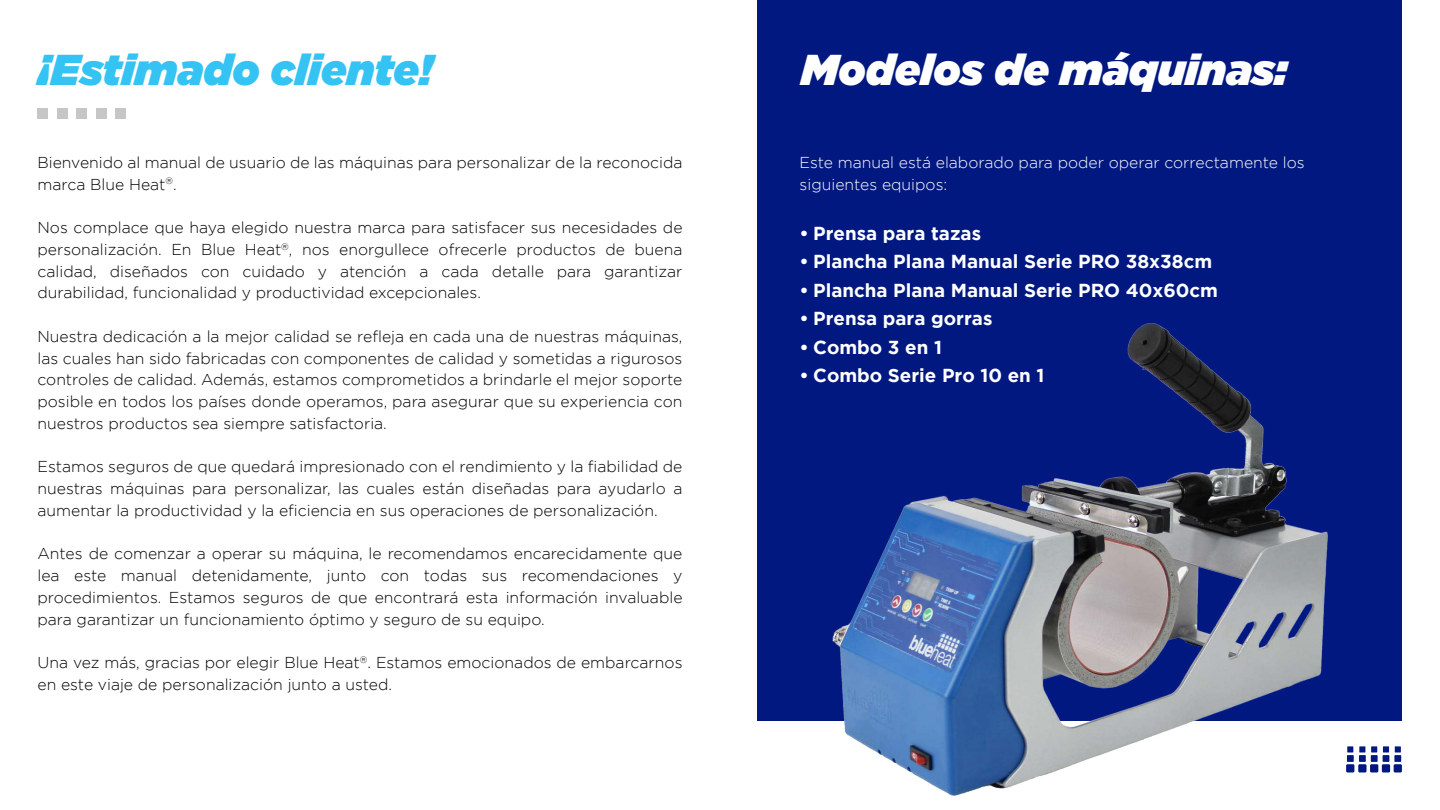
<style>
.page{position:relative;width:1440px;height:810px;background:#fff}
.page>*{position:absolute;margin:0;border:0;box-sizing:border-box;transform-origin:0 0}
.t1{font:italic 900 43.12px "Gotham";color:#fff}
.t2{font:italic 900 43.12px "Gotham";color:#34c3f2}
.t3{font:700 18.75px "Gotham";color:#fff}
.t4{font:300 15.75px/21.8px "Gotham";color:#000;text-align:justify}
.t5{font:300 15.75px/21.8px "Gotham";color:#fff}
</style>
<div class="page">
<div style="left:758px;top:0;width:644px;height:720px;background:#001880"></div>
<div style="left:1346px;top:764px;width:8px;height:8px;background:#001880"></div>
<div style="left:1347px;top:755px;width:7px;height:7px;background:#001880"></div>
<div style="left:1347px;top:746px;width:6px;height:7px;background:#001880"></div>
<div style="left:1358px;top:764px;width:9px;height:8px;background:#001880"></div>
<div style="left:1359px;top:755px;width:7px;height:7px;background:#001880"></div>
<div style="left:1359px;top:746px;width:6px;height:7px;background:#001880"></div>
<div style="left:1370px;top:764px;width:8px;height:8px;background:#001880"></div>
<div style="left:1371px;top:755px;width:7px;height:7px;background:#001880"></div>
<div style="left:1371px;top:746px;width:6px;height:7px;background:#001880"></div>
<div style="left:1382px;top:764px;width:8px;height:8px;background:#001880"></div>
<div style="left:1383px;top:755px;width:6px;height:7px;background:#001880"></div>
<div style="left:1383px;top:746px;width:6px;height:7px;background:#001880"></div>
<div style="left:1394px;top:764px;width:8px;height:8px;background:#001880"></div>
<div style="left:1394px;top:755px;width:7px;height:7px;background:#001880"></div>
<div style="left:1395px;top:746px;width:6px;height:7px;background:#001880"></div>
<div style="left:38px;top:109px;width:10px;height:10px;background:#c6c6c6"></div>
<div style="left:57px;top:109px;width:10px;height:10px;background:#c6c6c6"></div>
<div style="left:77px;top:109px;width:10px;height:10px;background:#c6c6c6"></div>
<div style="left:96px;top:109px;width:10px;height:10px;background:#c6c6c6"></div>
<div style="left:116px;top:109px;width:10px;height:10px;background:#c6c6c6"></div>
<img style="left:833px;top:324px;width:494px;height:472px">
<h1 class="t2" style="left:38px;top:45px;width:397px">¡Estimado cliente!</h1>
<h1 class="t1" style="left:801px;top:45px;width:488px">Modelos de máquinas:</h1>
<p class="t4" style="left:38px;top:151px;width:646px">Bienvenido al manual de usuario de las máquinas para personalizar de la reconocida marca Blue Heat<sup>®</sup>.</p>
<p class="t4" style="left:37px;top:216px;width:647px">Nos complace que haya elegido nuestra marca para satisfacer sus necesidades de personalización. En Blue Heat<sup>®</sup>, nos enorgullece ofrecerle productos de buena calidad, diseñados con cuidado y atención a cada detalle para garantizar durabilidad, funcionalidad y productividad excepcionales.</p>
<p class="t4" style="left:37px;top:325px;width:647px">Nuestra dedicación a la mejor calidad se refleja en cada una de nuestras máquinas, las cuales han sido fabricadas con componentes de calidad y sometidas a rigurosos controles de calidad. Además, estamos comprometidos a brindarle el mejor soporte posible en todos los países donde operamos, para asegurar que su experiencia con nuestros productos sea siempre satisfactoria.</p>
<p class="t4" style="left:37px;top:456px;width:647px">Estamos seguros de que quedará impresionado con el rendimiento y la fiabilidad de nuestras máquinas para personalizar, las cuales están diseñadas para ayudarlo a aumentar la productividad y la eficiencia en sus operaciones de personalización.</p>
<p class="t4" style="left:37px;top:543px;width:647px">Antes de comenzar a operar su máquina, le recomendamos encarecidamente que lea este manual detenidamente, junto con todas sus recomendaciones y procedimientos. Estamos seguros de que encontrará esta información invaluable para garantizar un funcionamiento óptimo y seguro de su equipo.</p>
<p class="t4" style="left:37px;top:651px;width:647px">Una vez más, gracias por elegir Blue Heat<sup>®</sup>. Estamos emocionados de embarcarnos en este viaje de personalización junto a usted.</p>
<p class="t5" style="left:800px;top:151px;width:507px">Este manual está elaborado para poder operar correctamente los siguientes equipos:</p>
<p class="t3" style="left:800px;top:222px;width:183px">• Prensa para tazas</p>
<p class="t3" style="left:800px;top:251px;width:414px">• Plancha Plana Manual Serie PRO 38x38cm</p>
<p class="t3" style="left:800px;top:279px;width:420px">• Plancha Plana Manual Serie PRO 40x60cm</p>
<p class="t3" style="left:800px;top:308px;width:194px">• Prensa para gorras</p>
<p class="t3" style="left:800px;top:336px;width:144px">• Combo 3 en 1</p>
<p class="t3" style="left:800px;top:365px;width:246px">• Combo Serie Pro 10 en 1</p>
</div>
